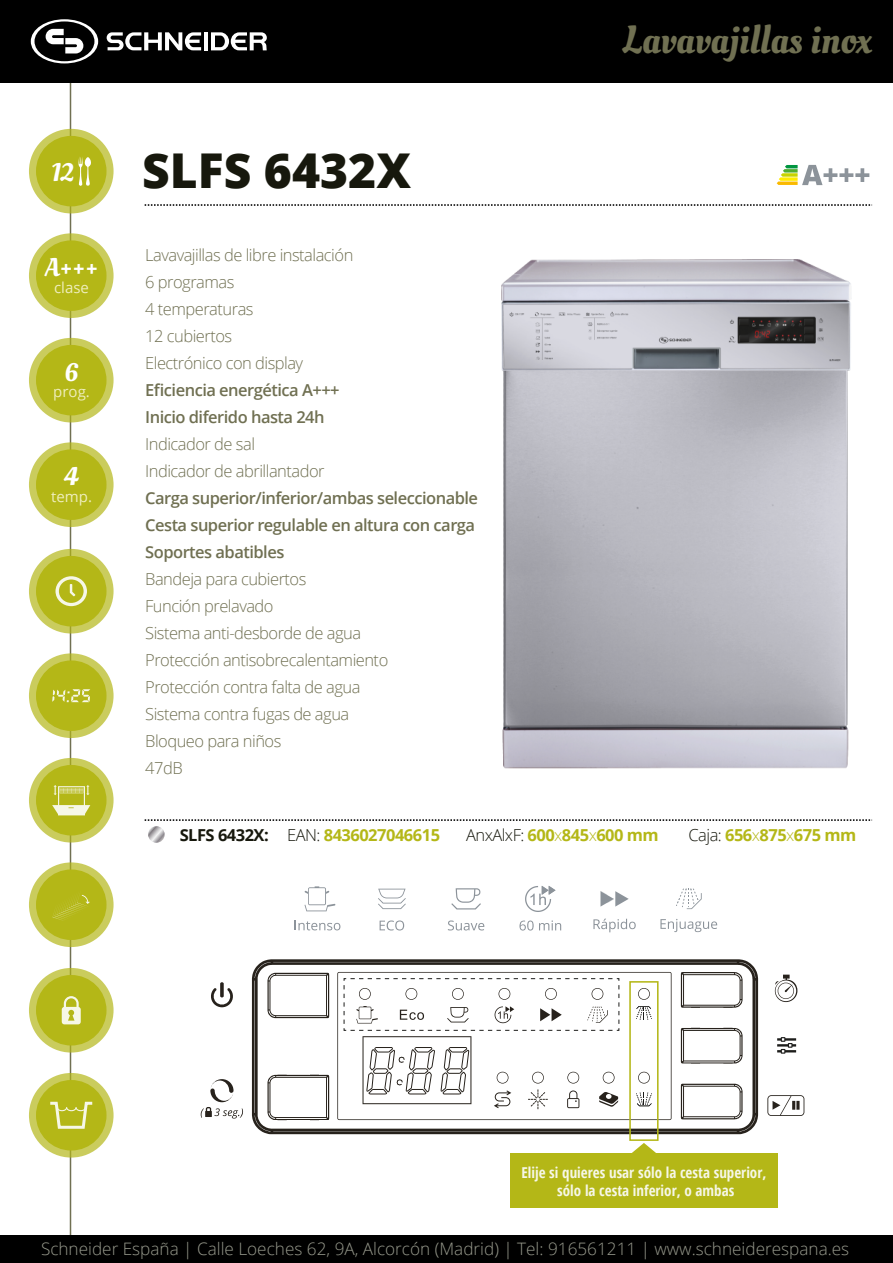
<style>
.page{position:relative;width:893px;height:1263px;background:#fff}
.page>*{position:absolute;margin:0;border:0;box-sizing:border-box;transform-origin:0 0}
.t1{font:800 48px "Open Sans";color:#17180d}
.t2{font:39px "Oleo Script";color:#707052}
.t3{font:25.5px "Oleo Script";color:#fff}
.t4{font:300 17.1px "Open Sans";color:#97998c}
.t5{font:300 16.5px/27px "Open Sans";letter-spacing:-.03em;color:#707052}
.t6{font:600 16.5px/27px "Open Sans";letter-spacing:-.03em;color:#707052}
.t7{font:700 16.5px "Open Sans";letter-spacing:-.03em;color:#b4b717}
.t8{font:700 condensed 15px/18px "Open Sans";color:#f6f7e7;text-align:center}
.t9{font:15px "Open Sans";color:#efeebd}
.s1{color:#17180d}
.s2{font-weight:300;color:#17180d}
.s3{font-weight:300}
</style>
<div class="page">
<div style="left:510px;top:1154px;width:268px;height:54px;background:#b4b717"></div>
<hr style="left:70px;top:75px;width:1px;height:1176px;background:#707052">
<div style="left:0;top:1236px;width:893px;height:27px;background:#000"></div>
<div style="left:0;top:0;width:893px;height:83px;background:#000"></div>
<svg style="left:31px;top:19px;width:67px;height:44px"></svg>
<svg style="left:107px;top:32px;width:94px;height:18px"></svg>
<hr style="left:204px;top:32px;width:4px;height:18px;background:#fff">
<svg style="left:211px;top:32px;width:56px;height:18px"></svg>
<svg style="left:145px;top:819px;width:727px;height:2px"></svg>
<svg style="left:29px;top:129px;width:85px;height:84px;background:#cacc5e"></svg>
<div style="left:36px;top:136px;width:71px;height:70px;background:#b4b717;border-radius:50%"></div>
<svg style="left:29px;top:233px;width:85px;height:85px;background:#cbcd63"></svg>
<div style="left:36px;top:240px;width:71px;height:71px;background:#b4b717;border-radius:50%"></div>
<svg style="left:29px;top:338px;width:85px;height:84px;background:#cacc5e"></svg>
<div style="left:36px;top:345px;width:71px;height:70px;background:#b4b717;border-radius:50%"></div>
<svg style="left:145px;top:204px;width:727px;height:2px"></svg>
<svg style="left:29px;top:442px;width:85px;height:85px;background:#cbcd63"></svg>
<div style="left:36px;top:449px;width:71px;height:71px;background:#b4b717;border-radius:50%"></div>
<svg style="left:148px;top:826px;width:17px;height:17px"></svg>
<svg style="left:29px;top:549px;width:85px;height:84px;background:#cacc5f"></svg>
<div style="left:36px;top:556px;width:71px;height:70px;background:#b4b717;border-radius:50%"></div>
<svg style="left:29px;top:653px;width:85px;height:85px;background:#cbcd63"></svg>
<div style="left:36px;top:660px;width:71px;height:71px;background:#b4b717;border-radius:50%"></div>
<svg style="left:29px;top:758px;width:85px;height:84px;background:#cacc5f"></svg>
<div style="left:36px;top:765px;width:71px;height:70px;background:#b4b717;border-radius:50%"></div>
<svg style="left:29px;top:862px;width:85px;height:85px;background:#cbcd63"></svg>
<div style="left:36px;top:869px;width:71px;height:71px;background:#b4b717;border-radius:50%"></div>
<svg style="left:29px;top:968px;width:85px;height:84px;background:#cacc5f"></svg>
<div style="left:36px;top:975px;width:71px;height:70px;background:#b4b717;border-radius:50%"></div>
<img style="left:501px;top:260px;width:350px;height:509px">
<svg style="left:78px;top:157px;width:13px;height:29px"></svg>
<svg style="left:56px;top:576px;width:31px;height:30px"></svg>
<svg style="left:52px;top:689px;width:38px;height:13px"></svg>
<svg style="left:52px;top:785px;width:38px;height:30px"></svg>
<svg style="left:53px;top:895px;width:37px;height:26px"></svg>
<svg style="left:62px;top:996px;width:19px;height:28px"></svg>
<svg style="left:29px;top:1073px;width:85px;height:84px;background:#cacc5f"></svg>
<div style="left:36px;top:1080px;width:71px;height:70px;background:#b4b717;border-radius:50%"></div>
<svg style="left:50px;top:1101px;width:43px;height:28px"></svg>
<svg style="left:201px;top:959px;width:603px;height:175px"></svg>
<svg style="left:636px;top:1092px;width:16px;height:14px"></svg>
<svg style="left:636px;top:1006px;width:16px;height:14px"></svg>
<svg style="left:777px;top:1037px;width:19px;height:17px"></svg>
<svg style="left:344px;top:978px;width:276px;height:53px"></svg>
<svg style="left:304px;top:886px;width:31px;height:25px"></svg>
<svg style="left:295px;top:920px;width:45px;height:10px"></svg>
<svg style="left:378px;top:889px;width:28px;height:20px"></svg>
<svg style="left:380px;top:920px;width:24px;height:10px"></svg>
<svg style="left:451px;top:888px;width:30px;height:21px"></svg>
<svg style="left:448px;top:920px;width:36px;height:10px"></svg>
<svg style="left:525px;top:886px;width:31px;height:26px"></svg>
<svg style="left:519px;top:920px;width:42px;height:10px"></svg>
<svg style="left:600px;top:891px;width:29px;height:15px"></svg>
<svg style="left:593px;top:919px;width:43px;height:13px"></svg>
<svg style="left:676px;top:889px;width:26px;height:20px"></svg>
<svg style="left:660px;top:919px;width:57px;height:13px"></svg>
<svg style="left:629px;top:1143px;width:30px;height:11px"></svg>
<svg style="left:777px;top:165px;width:92px;height:20px"></svg>
<div style="left:629px;top:981px;width:30px;height:160px;border:2px solid #b4b717"></div>
<h3 class="t3" style="left:51px;top:157px;width:24px">12</h3>
<h3 class="t3" style="left:45px;top:252px;width:55px">A+++</h3>
<p class="t9" style="left:54px;top:277px;width:36px">clase</p>
<h3 class="t3" style="left:65px;top:357px;width:15px">6</h3>
<p class="t9" style="left:53px;top:382px;width:38px">prog.</p>
<h3 class="t3" style="left:65px;top:461px;width:15px">4</h3>
<p class="t9" style="left:51px;top:486px;width:42px">temp.</p>
<h1 class="t1" style="left:142px;top:134px;width:270px">SLFS 6432X</h1>
<p class="t5" style="left:145px;top:241px;width:210px">Lavavajillas de libre instalación<br>6 programas<br>4 temperaturas<br>12 cubiertos<br>Electrónico con display</p>
<p class="t6" style="left:145px;top:376px;width:196px">Eficiencia energética A+++<br>Inicio diferido hasta 24h</p>
<p class="t5" style="left:145px;top:430px;width:181px">Indicador de sal<br>Indicador de abrillantador</p>
<p class="t6" style="left:145px;top:484px;width:334px">Carga superior/inferior/ambas seleccionable<br>Cesta superior regulable en altura con carga<br>Soportes abatibles</p>
<p class="t5" style="left:145px;top:565px;width:245px">Bandeja para cubiertos<br>Función prelavado<br>Sistema anti-desborde de agua<br>Protección antisobrecalentamiento<br>Protección contra falta de agua<br>Sistema contra fugas de agua<br>Bloqueo para niños<br>47dB</p>
<h2 class="t2" style="left:623px;top:16px;width:250px">Lavavajillas inox</h2>
<p class="t7" style="left:180px;top:823px;width:262px"><span class="s1">SLFS 6432X:</span> <span class="s2">EAN:</span> 8436027046615</p>
<p class="t7" style="left:466px;top:823px;width:194px"><span class="s2">AnxAlxF:</span> 600<span class="s3">x</span>845<span class="s3">x</span>600 mm</p>
<p class="t7" style="left:688px;top:823px;width:169px"><span class="s2">Caja:</span> 656<span class="s3">x</span>875<span class="s3">x</span>675 mm</p>
<p class="t8" style="left:521px;top:1163px;width:247px">Elije si quieres usar sólo la cesta superior, sólo la cesta inferior, o ambas</p>
<p class="t4" style="left:41px;top:1237px;width:810px">Schneider España | Calle Loeches 62, 9A, Alcorcón (Madrid) | Tel: 916561211 | www.schneiderespana.es</p>
</div>
